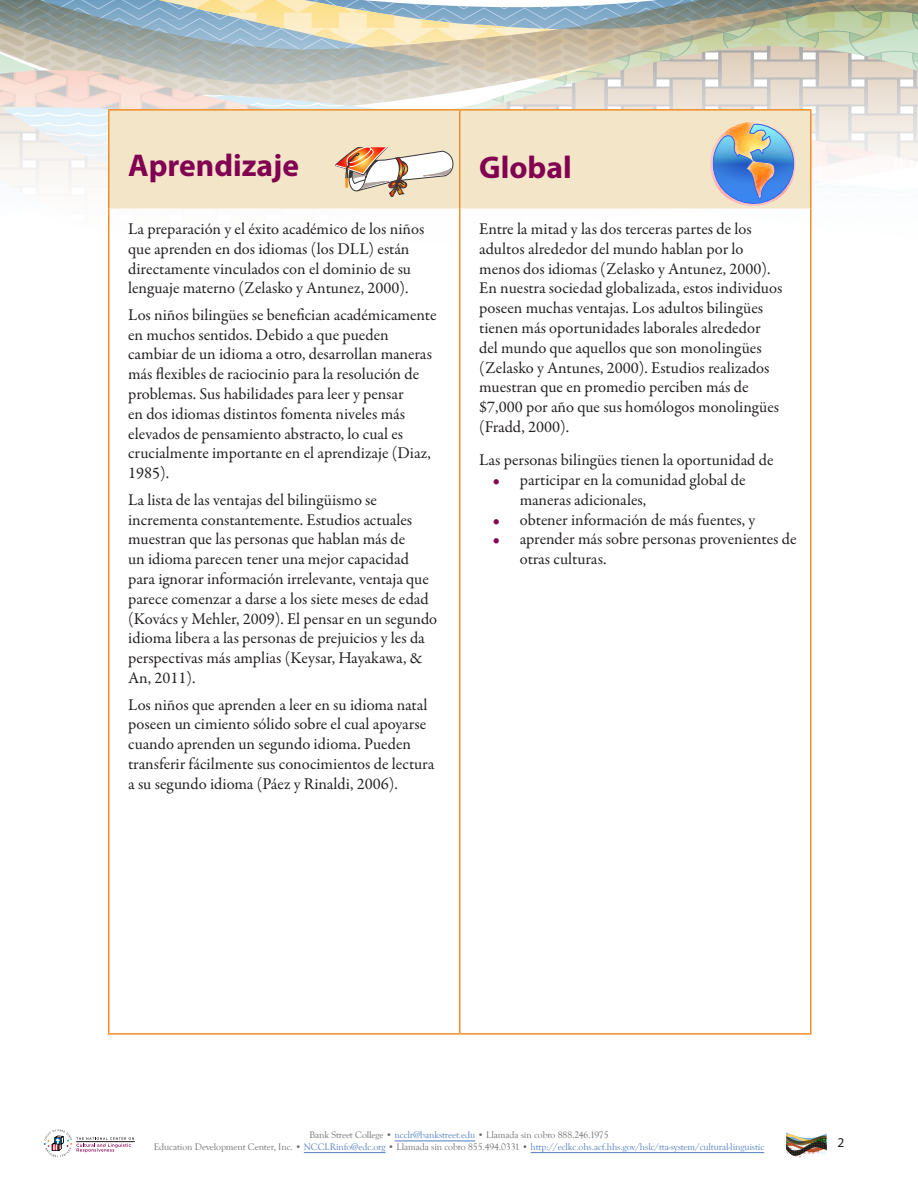
<style>
.page{position:relative;width:918px;height:1188px;background:#fff}
.page>*{position:absolute;margin:0;border:0;box-sizing:border-box;transform-origin:0 0}
.TableH1{font:700 31.5px "Myriad Pro";color:#820052}
.table_text{font:16.5px/19.8px "Garamond Premr Pro";color:#231f20}
.table_textSpaceAbove{font:16.5px "Garamond Premr Pro";color:#231f20}
.t1{font:13.5px "Myriad Pro";color:#231f20}
.t2{font:9.75px/11.7px "Goudy Old Style T";letter-spacing:-.01em;color:#6c6d70;text-align:center}
.s1{color:#820052}
.s2{color:#517dbd}
</style>
<div class="page">
<svg style="left:0;top:0;width:918px;height:4px"></svg>
<svg style="left:0;top:4px;width:918px;height:26px;background:#a8b5aa"></svg>
<svg style="left:0;top:30px;width:918px;height:213px"></svg>
<svg style="left:786px;top:1133px;width:41px;height:24px"></svg>
<hr style="left:76px;top:1141px;width:59px;height:1px;background:#231f20">
<svg style="left:44px;top:1129px;width:90px;height:28px"></svg>
<hr style="left:395px;top:1141px;width:80px;height:1px;background:#517dbd">
<hr style="left:304px;top:1152px;width:82px;height:1px;background:#517dbd">
<hr style="left:531px;top:1152px;width:233px;height:1px;background:#517dbd">
<div style="left:110px;top:111px;width:700px;height:97px;background:#f3e5c7"></div>
<hr style="left:108px;top:111px;width:2px;height:97px;background:#ef8d26">
<hr style="left:459px;top:111px;width:1px;height:97px;background:#ef8d26">
<hr style="left:810px;top:111px;width:2px;height:97px;background:#ef8d26">
<hr style="left:108px;top:208px;width:2px;height:825px;background:#ef8d26">
<hr style="left:459px;top:208px;width:1px;height:825px;background:#ef8d26">
<hr style="left:810px;top:208px;width:2px;height:825px;background:#ef8d26">
<hr style="left:108px;top:1033px;width:352px;height:2px;background:#ef8d26">
<hr style="left:460px;top:1033px;width:352px;height:2px;background:#ef8d26">
<hr style="left:108px;top:109px;width:352px;height:2px;background:#ef8d26">
<hr style="left:460px;top:109px;width:352px;height:2px;background:#ef8d26">
<img style="left:335px;top:147px;width:118px;height:50px">
<img style="left:709px;top:115px;width:95px;height:98px">
<img style="left:712px;top:124px;width:82px;height:81px">
<p class="TableH1" style="left:128px;top:145px;width:172px">Aprendizaje</p>
<p class="TableH1" style="left:479px;top:147px;width:94px">Global</p>
<p class="table_text" style="left:128px;top:219px;width:298px">La preparación y el éxito académico de los niños que aprenden en dos idiomas (los DLL) están directamente vinculados con el dominio de su lenguaje materno (Zelasko y Antunez, 2000).</p>
<p class="table_text" style="left:128px;top:305px;width:310px">Los niños bilingües se benefician académicamente en muchos sentidos. Debido a que pueden cambiar de un idioma a otro, desarrollan maneras más flexibles de raciocinio para la resolución de problemas. Sus habilidades para leer y pensar<br>en dos idiomas distintos fomenta niveles más elevados de pensamiento abstracto, lo cual es crucialmente importante en el aprendizaje (Diaz, 1985).</p>
<p class="table_text" style="left:128px;top:490px;width:310px">La lista de las ventajas del bilingüismo se incrementa constantemente. Estudios actuales muestran que las personas que hablan más de<br>un idioma parecen tener una mejor capacidad para ignorar información irrelevante, ventaja que parece comenzar a darse a los siete meses de edad (Kovács y Mehler, 2009). El pensar en un segundo idioma libera a las personas de prejuicios y les da perspectivas más amplias (Keysar, Hayakawa, &amp; An, 2011).</p>
<p class="table_text" style="left:128px;top:695px;width:308px">Los niños que aprenden a leer en su idioma natal poseen un cimiento sólido sobre el cual apoyarse cuando aprenden un segundo idioma. Pueden transferir fácilmente sus conocimientos de lectura a su segundo idioma (Páez y Rinaldi, 2006).</p>
<p class="table_text" style="left:479px;top:219px;width:305px">Entre la mitad y las dos terceras partes de los adultos alrededor del mundo hablan por lo menos dos idiomas (Zelasko y Antunez, 2000).<br>En nuestra sociedad globalizada, estos individuos poseen muchas ventajas. Los adultos bilingües tienen más oportunidades laborales alrededor del mundo que aquellos que son monolingües (Zelasko y Antunes, 2000). Estudios realizados muestran que en promedio perciben más de $7,000 por año que sus homólogos monolingües (Fradd, 2000).</p>
<p class="table_textSpaceAbove" style="left:479px;top:450px;width:296px">Las personas bilingües tienen la oportunidad de</p>
<p class="table_text" style="left:520px;top:470px;width:227px;text-indent:-27px"><span class="s1">•</span> participar en la comunidad global de maneras adicionales,</p>
<p class="table_text" style="left:493px;top:510px;width:264px"><span class="s1">•</span> obtener información de más fuentes, y</p>
<p class="table_text" style="left:520px;top:530px;width:278px;text-indent:-27px"><span class="s1">•</span> aprender más sobre personas provenientes de otras culturas.</p>
<p class="t2" style="left:154px;top:1129px;width:612px">Bank Street College • <span class="s2">ncclr@bankstreet.edu</span> • Llamada sin cobro 888.246.1975<br>Education Development Center, Inc. • <span class="s2">NCCLRinfo@edc.org</span> • Llamada sin cobro 855.494.0331 • <span class="s2">http://eclkc.ohs.acf.hhs.gov/hslc/tta-system/cultural-linguistic</span></p>
<p class="t1" style="left:838px;top:1134px;width:8px">2</p>
</div>
